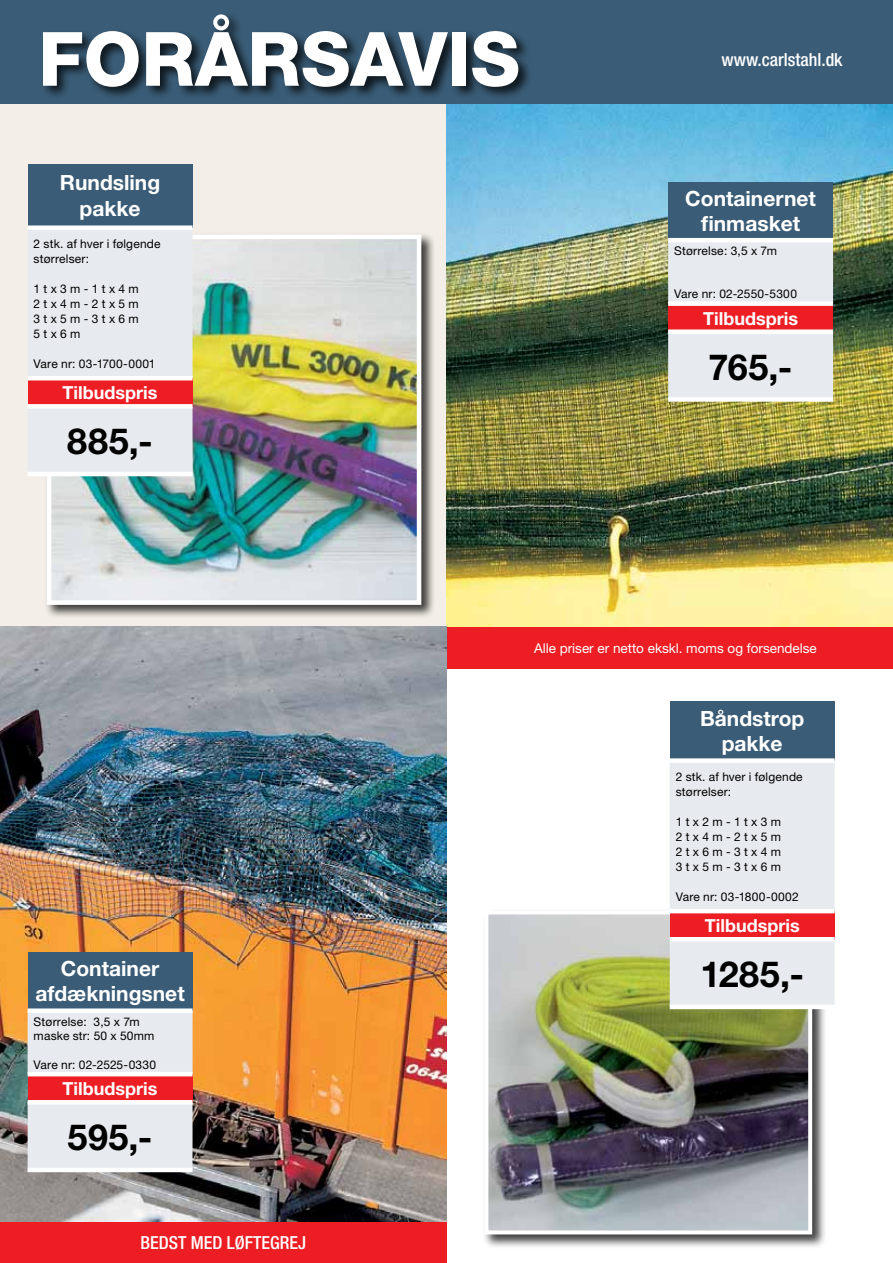
<style>
.page{position:relative;width:893px;height:1263px;background:#fff}
.page>*{position:absolute;margin:0;border:0;box-sizing:border-box;transform-origin:0 0}
.t1{font:800 75px "Helvetica Neue";color:#fff}
.t2{font:700 36px "Helvetica Neue";letter-spacing:.015em;color:#000}
.t3{font:700 21px/25.2px "Helvetica Neue";color:#fff;text-align:center}
.t4{font:700 18px "Helvetica Neue";color:#fff}
.t5{font:500 condensed 18px "Helvetica Neue";color:#fff}
.t6{font:13.5px "Helvetica Neue";color:#fff}
.t7{font:12px/15px "Helvetica Neue";letter-spacing:.015em;color:#000}
</style>
<div class="page">
<div style="left:0;top:0;width:893px;height:105px;background:#3a5c76"></div>
<div style="left:41px;top:12px;width:491px;height:89px;background:#000;opacity:.75"></div>
<div style="left:0;top:105px;width:446px;height:1158px;background:#f3efe8"></div>
<div style="left:447px;top:626px;width:446px;height:43px;background:#ed1d24"></div>
<div style="left:0;top:1220px;width:446px;height:43px;background:#ed1d24"></div>
<img style="left:446px;top:105px;width:447px;height:521px">
<img style="left:0;top:626px;width:446px;height:596px">
<div style="left:28px;top:952px;width:165px;height:59px;background:#3a5c76"></div>
<div style="left:28px;top:1013px;width:165px;height:155px;background:#e7eaee"></div>
<div style="left:28px;top:1074px;width:165px;height:28px;background:#ed1d24"></div>
<div style="left:28px;top:1008px;width:165px;height:5px;background:#fff"></div>
<hr style="left:28px;top:1072px;width:165px;height:4px;background:#fff">
<hr style="left:28px;top:1100px;width:165px;height:4px;background:#fff">
<hr style="left:28px;top:1168px;width:165px;height:4px;background:#fff">
<div style="left:668px;top:182px;width:165px;height:58px;background:#3a5c76"></div>
<div style="left:668px;top:242px;width:165px;height:155px;background:#e7eaee"></div>
<div style="left:668px;top:304px;width:165px;height:28px;background:#ed1d24"></div>
<hr style="left:668px;top:238px;width:165px;height:4px;background:#fff">
<div style="left:668px;top:301px;width:165px;height:5px;background:#fff"></div>
<div style="left:668px;top:329px;width:165px;height:5px;background:#fff"></div>
<div style="left:668px;top:397px;width:165px;height:5px;background:#fff"></div>
<div style="left:482px;top:908px;width:344px;height:340px;background:#000;opacity:.75"></div>
<img style="left:489px;top:915px;width:318px;height:314px">
<div style="left:484px;top:910px;width:328px;height:324px;border:4px solid #fff"></div>
<div style="left:45px;top:232px;width:390px;height:387px;background:#000;opacity:.75"></div>
<img style="left:53px;top:241px;width:362px;height:358px">
<div style="left:47px;top:235px;width:374px;height:370px;border:5px solid #fff"></div>
<div style="left:670px;top:701px;width:165px;height:60px;background:#3a5c76"></div>
<div style="left:670px;top:763px;width:165px;height:242px;background:#e7eaee"></div>
<div style="left:670px;top:911px;width:165px;height:28px;background:#ed1d24"></div>
<div style="left:670px;top:758px;width:165px;height:5px;background:#fff"></div>
<hr style="left:670px;top:909px;width:165px;height:4px;background:#fff">
<hr style="left:670px;top:937px;width:165px;height:4px;background:#fff">
<hr style="left:670px;top:1005px;width:165px;height:4px;background:#fff">
<div style="left:28px;top:164px;width:165px;height:64px;background:#3a5c76"></div>
<div style="left:28px;top:230px;width:165px;height:242px;background:#e7eaee"></div>
<div style="left:28px;top:378px;width:165px;height:28px;background:#ed1d24"></div>
<div style="left:28px;top:225px;width:165px;height:5px;background:#fff"></div>
<hr style="left:28px;top:376px;width:165px;height:4px;background:#fff">
<div style="left:28px;top:404px;width:165px;height:5px;background:#fff"></div>
<hr style="left:28px;top:472px;width:165px;height:4px;background:#fff">
<h1 class="t1" style="left:38px;top:14px;width:483px">FORÅRSAVIS</h1>
<h3 class="t3" style="left:60px;top:170px;width:102px">Rundsling pakke</h3>
<p class="t7" style="left:34px;top:236px;width:128px">2 stk. af hver i følgende størrelser:</p>
<p class="t7" style="left:34px;top:281px;width:107px;text-align:justify">1 t x 3 m - 1 t x 4 m 2 t x 4 m - 2 t x 5 m 3 t x 5 m - 3 t x 6 m 5 t x 6 m</p>
<p class="t7" style="left:34px;top:356px;width:124px">Vare nr: 03-1700-0001</p>
<h3 class="t4" style="left:63px;top:382px;width:96px">Tilbudspris</h3>
<h2 class="t2" style="left:67px;top:419px;width:87px">885,-</h2>
<h3 class="t5" style="left:721px;top:49px;width:123px">www.carlstahl.dk</h3>
<h3 class="t3" style="left:685px;top:185px;width:132px">Containernet finmasket</h3>
<p class="t7" style="left:674px;top:243px;width:104px">Størrelse: 3,5 x 7m</p>
<p class="t7" style="left:674px;top:286px;width:124px">Vare nr: 02-2550-5300</p>
<h3 class="t4" style="left:703px;top:307px;width:96px">Tilbudspris</h3>
<h2 class="t2" style="left:709px;top:345px;width:85px">765,-</h2>
<h3 class="t3" style="left:35px;top:955px;width:151px">Container afdækningsnet</h3>
<p class="t7" style="left:34px;top:1014px;width:122px;line-height:14.4px">Størrelse: 3,5 x 7m maske str: 50 x 50mm</p>
<p class="t7" style="left:34px;top:1057px;width:124px">Vare nr: 02-2525-0330</p>
<h3 class="t4" style="left:63px;top:1078px;width:96px">Tilbudspris</h3>
<h2 class="t2" style="left:68px;top:1115px;width:86px">595,-</h2>
<h3 class="t5" style="left:140px;top:1231px;width:62px">Bedst med</h3>
<h3 class="t5" style="left:227px;top:1231px;width:81px">løftegrej</h3>
<p class="t6" style="left:534px;top:640px;width:284px">Alle priser er netto ekskl. moms og forsendelse</p>
<h3 class="t3" style="left:700px;top:705px;width:106px">Båndstrop pakke</h3>
<p class="t7" style="left:676px;top:769px;width:128px">2 stk. af hver i følgende størrelser:</p>
<p class="t7" style="left:676px;top:814px;width:107px;text-align:justify">1 t x 2 m - 1 t x 3 m 2 t x 4 m - 2 t x 5 m 2 t x 6 m - 3 t x 4 m 3 t x 5 m - 3 t x 6 m</p>
<p class="t7" style="left:676px;top:889px;width:125px">Vare nr: 03-1800-0002</p>
<h3 class="t4" style="left:705px;top:915px;width:96px">Tilbudspris</h3>
<h2 class="t2" style="left:700px;top:952px;width:105px">1285,-</h2>
</div>
